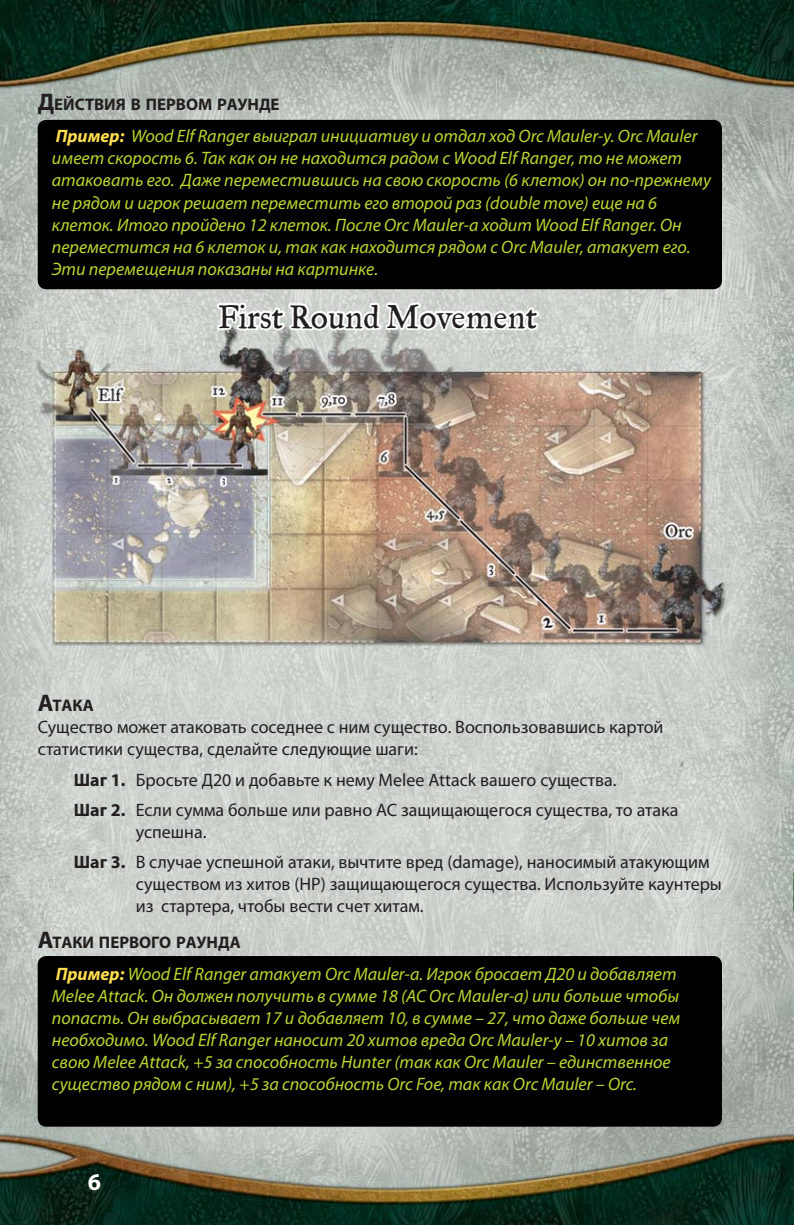
<style>
.page{position:relative;width:794px;height:1225px;background:#fff}
.page>*{position:absolute;margin:0;border:0;box-sizing:border-box;transform-origin:0 0}
.t1{font:36px "Historical Fell Type Roman";color:#231f20}
.t2{font:700 24px "Myriad Pro";color:#fff}
.t3{font:italic 18px/22px "Myriad Pro";color:#bed630}
.t4{font:18px/22px "Myriad Pro";color:#231f20}
.t5{font:700 16.8px "Myriad Pro";color:#231f20}
.s1{font-size:24px}
.s2{font-weight:700;color:#ffde4f}
.s3{font-weight:700}
</style>
<div class="page">
<img style="left:0;top:0;width:794px;height:1224px">
<div style="left:38px;top:120px;width:684px;height:169px;background:#000;border-radius:9px"></div>
<div style="left:38px;top:956px;width:684px;height:170px;background:#000;border-radius:9px"></div>
<p class="t5" style="left:38px;top:98px;width:243px"><span class="s1">Д</span>ЕЙСТВИЯ В ПЕРВОМ РАУНДЕ</p>
<p class="t3" style="left:52px;top:127px;width:660px"><span class="s2">Пример:</span> Wood Elf Ranger выиграл инициативу и отдал ход Orc Mauler-у. Orc Mauler имеет скорость 6. Так как он не находится радом с Wood Elf Ranger, то не может атаковать его. Даже переместившись на свою скорость (6 клеток) он по-прежнему не рядом и игрок решает переместить его второй раз (double move) еще на 6 клеток. Итого пройдено 12 клеток. После Orc Mauler-а ходит Wood Elf Ranger. Он переместится на 6 клеток и, так как находится рядом с Orc Mauler, атакует его.<br>Эти перемещения показаны на картинке.</p>
<h1 class="t1" style="left:218px;top:304px;width:320px">First Round Movement</h1>
<p class="t5" style="left:38px;top:699px;width:58px"><span class="s1">А</span>ТАКА</p>
<p class="t4" style="left:38px;top:718px;width:627px">Существо может атаковать соседнее с ним существо. Воспользовавшись картой статистики существа, сделайте следующие шаги:</p>
<p class="t4" style="left:74px;top:766px;width:606px;line-height:30px"><span class="s3">Шаг 1.</span> Бросьте Д20 и добавьте к нему Melee Attack вашего существа.<br><span class="s3">Шаг 2.</span> Если сумма больше или равно AC защищающегося существа, то атака</p>
<p class="t4" style="left:74px;top:818px;width:637px;line-height:30px;text-indent:62px">успешна.<br><span class="s3">Шаг 3.</span> В случае успешной атаки, вычтите вред (damage), наносимый атакующим</p>
<p class="t4" style="left:136px;top:874px;width:587px">существом из хитов (HP) защищающегося существа. Используйте каунтеры из стартера, чтобы вести счет хитам.</p>
<p class="t5" style="left:38px;top:935px;width:204px"><span class="s1">А</span>ТАКИ ПЕРВОГО РАУНДА</p>
<p class="t3" style="left:52px;top:964px;width:630px"><span class="s2">Пример:</span> Wood Elf Ranger атакует Orc Mauler-а. Игрок бросает Д20 и добавляет Melee Attack. Он должен получить в сумме 18 (AC Orc Mauler-а) или больше чтобы попасть. Он выбрасывает 17 и добавляет 10, в сумме – 27, что даже больше чем необходимо. Wood Elf Ranger наносит 20 хитов вреда Orc Mauler-у – 10 хитов за свою Melee Attack, +5 за способность Hunter (так как Orc Mauler – единственное существо рядом с ним), +5 за способность Orc Foe, так как Orc Mauler – Orc.</p>
<h2 class="t2" style="left:88px;top:1173px;width:15px">6</h2>
</div>
